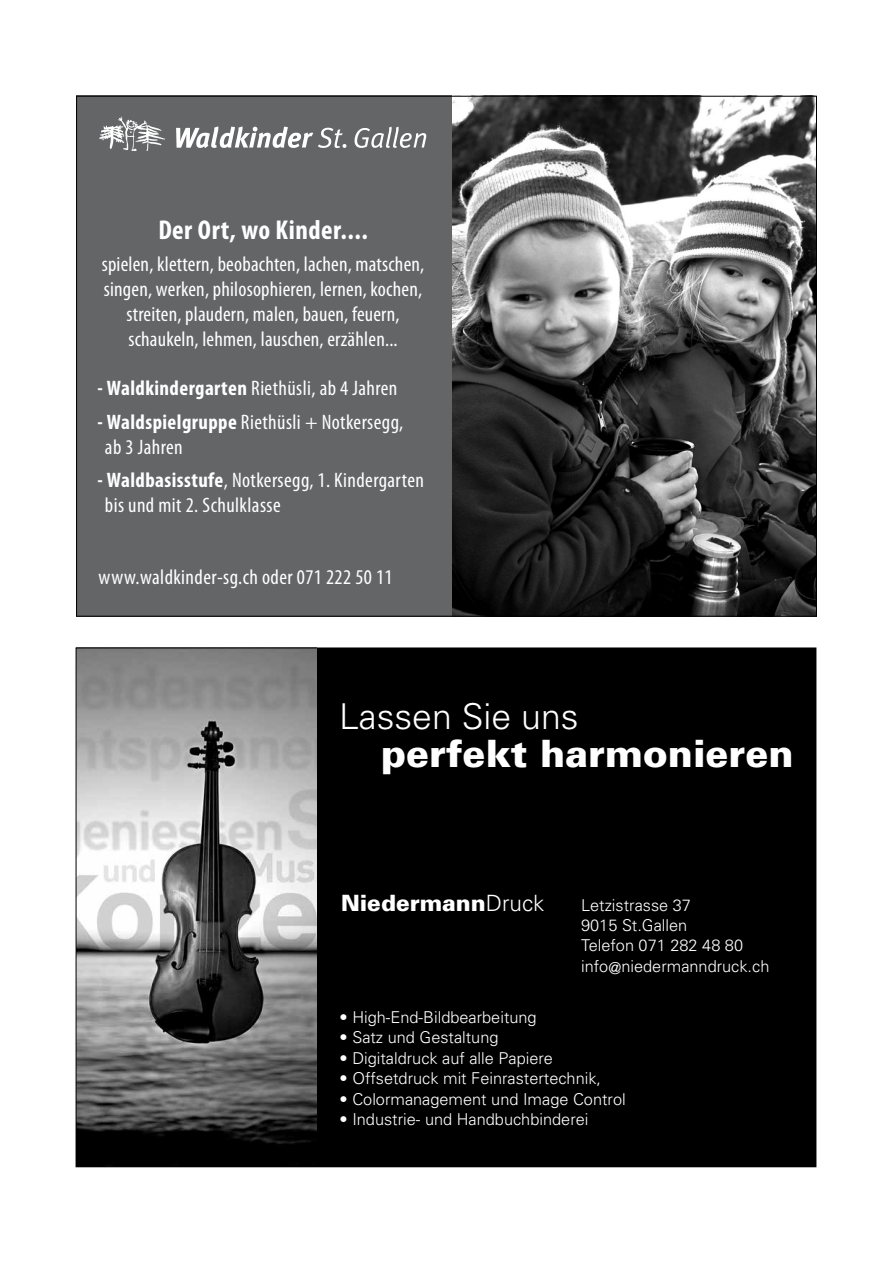
<style>
.page{position:relative;width:893px;height:1263px;background:#fff}
.page>*{position:absolute;margin:0;border:0;box-sizing:border-box;transform-origin:0 0}
.t1{font:900 37.65px "Univers";color:#fff}
.t2{font:300 35.55px "Univers";color:#fff}
.t3{font:700 condensed 27.3px "Myriad Pro";letter-spacing:.02em;color:#fff}
.t4{font:900 22.5px "Univers";color:#fff}
.t5{font:condensed 21px/25.2px "Myriad Pro";letter-spacing:.01em;color:#fff}
.t6{font:300 16.35px/20.4px "Univers";color:#fff}
.s1{font-weight:700}
.s2{font-weight:300}
</style>
<div class="page">
<div style="left:76px;top:96px;width:377px;height:521px;background:#646567"></div>
<img style="left:452px;top:98px;width:362px;height:517px">
<img style="left:118px;top:117px;width:9px;height:32px">
<div style="left:317px;top:648px;width:499px;height:519px;background:#000"></div>
<img style="left:78px;top:649px;width:239px;height:516px">
<h3 class="t3" style="left:158px;top:213px;width:211px">Der Ort, wo Kinder....</h3>
<p class="t5" style="left:102px;top:251px;width:324px;text-align:center">spielen, klettern, beobachten, lachen, matschen, singen, werken, philosophieren, lernen, kochen, streiten, plaudern, malen, bauen, feuern, schaukeln, lehmen, lauschen, erzählen...</p>
<p class="t5" style="left:97px;top:375px;width:301px"><span class="s1">- Waldkindergarten</span> Riethüsli, ab 4 Jahren</p>
<p class="t5" style="left:105px;top:409px;width:300px;text-indent:-7px"><span class="s1">- Waldspielgruppe</span> Riethüsli + Notkersegg, ab 3 Jahren</p>
<p class="t5" style="left:105px;top:467px;width:320px;text-indent:-7px"><span class="s1">- Waldbasisstufe</span>, Notkersegg, 1. Kindergarten bis und mit 2. Schulklasse</p>
<p class="t5" style="left:99px;top:564px;width:296px">www.waldkinder-sg.ch oder 071 222 50 11</p>
<h2 class="t2" style="left:339px;top:695px;width:241px">Lassen Sie uns</h2>
<h1 class="t1" style="left:381px;top:730px;width:414px">perfekt harmonieren</h1>
<p class="t4" style="left:341px;top:889px;width:205px">Niedermann<span class="s2">Druck</span></p>
<p class="t6" style="left:581px;top:894px;width:190px">Letzistrasse 37<br>9015 St.Gallen<br>Telefon 071 282 48 80 info@niedermanndruck.ch</p>
<p class="t6" style="left:340px;top:1006px;width:199px">• High-End-Bildbearbeitung</p>
<p class="t6" style="left:340px;top:1027px;width:160px">• Satz und Gestaltung</p>
<p class="t6" style="left:340px;top:1047px;width:215px">• Digitaldruck auf alle Papiere</p>
<p class="t6" style="left:340px;top:1068px;width:263px">• Offsetdruck mit Feinrastertechnik,</p>
<p class="t6" style="left:340px;top:1088px;width:288px">• Colormanagement und Image Control</p>
<p class="t6" style="left:340px;top:1109px;width:250px">• Industrie- und Handbuchbinderei</p>
</div>
